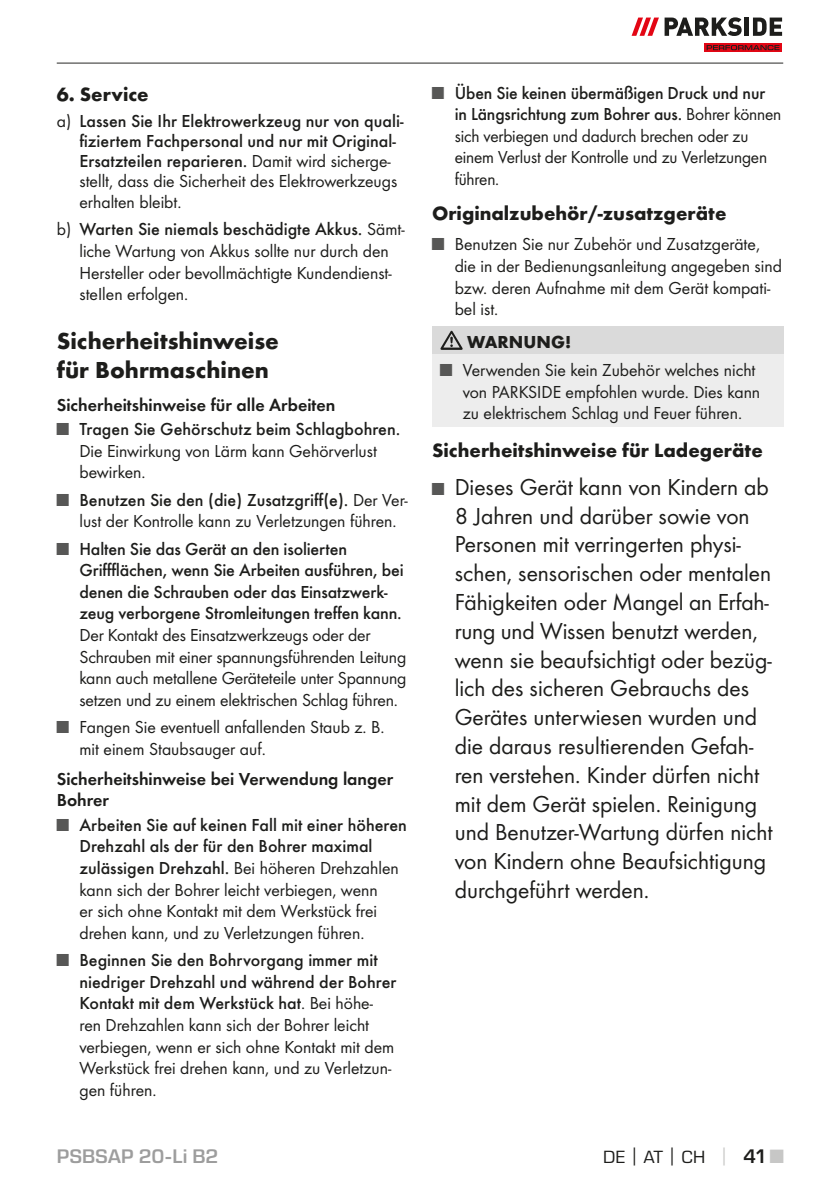
<style>
.page{position:relative;width:840px;height:1191px;background:#fff}
.page>*{position:absolute;margin:0;border:0;box-sizing:border-box;transform-origin:0 0}
.t1{font:24px/28.8px "Futura Boo";color:#1d1d1b}
.t2{font:700 24px/28.8px "Futura";color:#1d1d1b}
.t3{font:700 20px "Futura";color:#1d1d1b}
.t4{font:600 20px "Eurostile Next LT Pro";color:#9d9d9d}
.t5{font:18px/21.6px "Futura Boo";color:#1d1d1b}
.t6{font:500 18px/21.6px "Futura";color:#1d1d1b}
.t7{font:18px/21.6px "Futura Dem";color:#1d1d1b}
.t8{font:18px "Eurostile Next LT Pro";color:#1d1d1b}
.t9{font:700 18px "Futura";color:#1d1d1b}
.s1{font-family:"Futura Boo";font-weight:400}
.s2{font-family:"Futura Boo";font-weight:400;color:#575756}
.s3{color:#575756}
.s4{font-family:"Futura";font-weight:500}
.s5{font-size:18px;color:#575756}
.s6{font-family:"Futura";font-weight:700}
.s7{font-family:"Futura";font-weight:700;color:#c7c7c6}
.s8{font-weight:600;font-size:20px}
.s9{font-family:"Futura";font-weight:700;font-size:20px;color:#c7c7c6}
</style>
<div class="page">
<hr style="left:57px;top:62px;width:725px;height:2px;background:#70706f">
<svg style="left:704px;top:43px;width:77px;height:9px"></svg>
<svg style="left:706px;top:45px;width:73px;height:5px"></svg>
<svg style="left:631px;top:18px;width:27px;height:18px"></svg>
<svg style="left:664px;top:17px;width:77px;height:19px"></svg>
<hr style="left:744px;top:18px;width:4px;height:18px;background:#1d1d1b">
<svg style="left:753px;top:18px;width:28px;height:18px"></svg>
<div style="left:432px;top:326px;width:350px;height:28px;background:#dadada"></div>
<div style="left:432px;top:354px;width:350px;height:73px;background:#ededed"></div>
<svg style="left:440px;top:331px;width:22px;height:19px"></svg>
<p class="t3" style="left:57px;top:82px;width:93px">6. Service</p>
<p class="t6" style="left:79px;top:110px;width:325px;line-height:20px;text-indent:-23px"><span class="s1">a)</span> Lassen Sie Ihr Elektrowerkzeug nur von quali&shy;fiziertem Fachpersonal und nur mit Original-<br>Ersatzteilen reparieren. <span class="s1">Damit wird sicherge-</span></p>
<p class="t5" style="left:79px;top:170px;width:319px">stellt, dass die Sicherheit des Elektrowerkzeugs erhalten bleibt.</p>
<p class="t6" style="left:57px;top:219px;width:349px"><span class="s1">b)</span> Warten Sie niemals beschädigte Akkus. <span class="s1">Sämt-</span></p>
<p class="t5" style="left:79px;top:240px;width:314px">liche Wartung von Akkus sollte nur durch den<br>Hersteller oder bevollmächtigte Kundendienst&shy;steIlen erfolgen.</p>
<h1 class="t2" style="left:57px;top:326px;width:223px">Sicherheitshinweise für Bohrmaschinen</h1>
<p class="t7" style="left:57px;top:394px;width:280px">Sicherheitshinweise für alle Arbeiten</p>
<p class="t6" style="left:57px;top:418px;width:345px"><span class="s2">■</span> Tragen Sie Gehörschutz beim Schlagbohren.</p>
<p class="t5" style="left:79px;top:440px;width:299px">Die Einwirkung von Lärm kann Gehörverlust bewirken.</p>
<p class="t6" style="left:57px;top:489px;width:352px"><span class="s2">■</span> Benutzen Sie den (die) Zusatzgriff(e). <span class="s1">Der Ver-</span></p>
<p class="t5" style="left:79px;top:510px;width:316px">lust der Kontrolle kann zu Verletzungen führen.</p>
<p class="t6" style="left:79px;top:537px;width:325px;text-indent:-23px"><span class="s2">■</span> Halten Sie das Gerät an den isolierten Griffflächen, wenn Sie Arbeiten ausführen, bei denen die Schrauben oder das Einsatzwerk&shy;zeug verborgene Stromleitungen treffen kann.</p>
<p class="t5" style="left:79px;top:624px;width:328px">Der Kontakt des Einsatzwerkzeugs oder der Schrauben mit einer spannungsführenden Leitung kann auch metallene Geräteteile unter Spannung setzen und zu einem elektrischen Schlag führen.</p>
<p class="t5" style="left:79px;top:716px;width:304px;text-indent:-23px"><span class="s3">■</span> Fangen Sie eventuell anfallenden Staub z. B. mit einem Staubsauger auf.</p>
<p class="t7" style="left:57px;top:768px;width:338px">Sicherheitshinweise bei Verwendung langer<br>Bohrer</p>
<p class="t6" style="left:79px;top:814px;width:329px;text-indent:-23px"><span class="s2">■</span> Arbeiten Sie auf keinen Fall mit einer höheren<br>Drehzahl als der für den Bohrer maximal</p>
<p class="t5" style="left:79px;top:857px;width:321px"><span class="s4">zulässigen Drehzahl.</span> Bei höheren Drehzahlen kann sich der Bohrer leicht verbiegen, wenn<br>er sich ohne Kontakt mit dem Werkstück frei drehen kann, und zu Verletzungen führen.</p>
<p class="t6" style="left:79px;top:949px;width:318px;text-indent:-23px"><span class="s2">■</span> Beginnen Sie den Bohrvorgang immer mit niedriger Drehzahl und während der Bohrer<br>Kontakt mit dem Werkstück hat<span class="s1">. Bei höhe-</span></p>
<p class="t5" style="left:79px;top:1014px;width:316px">ren Drehzahlen kann sich der Bohrer leicht verbiegen, wenn er sich ohne Kontakt mit dem Werkstück frei drehen kann, und zu Verletzun&shy;gen führen.</p>
<p class="t6" style="left:454px;top:82px;width:328px;text-indent:-23px"><span class="s2">■</span> Üben Sie keinen übermäßigen Druck und nur in Längsrichtung zum Bohrer aus. <span class="s1">Bohrer können</span></p>
<p class="t5" style="left:454px;top:125px;width:314px">sich verbiegen und dadurch brechen oder zu einem Verlust der Kontrolle und zu Verletzungen führen.</p>
<p class="t3" style="left:432px;top:201px;width:296px">Originalzubehör/-zusatzgeräte</p>
<p class="t5" style="left:454px;top:233px;width:328px;text-indent:-23px"><span class="s3">■</span> Benutzen Sie nur Zubehör und Zusatzgeräte, die in der Bedienungsanleitung angegeben sind bzw. deren Aufnahme mit dem Gerät kompati&shy;bel ist.</p>
<p class="t9" style="left:467px;top:331px;width:105px">WARNUNG!</p>
<p class="t5" style="left:462px;top:359px;width:299px;text-indent:-23px"><span class="s3">■</span> Verwenden Sie kein Zubehör welches nicht von PARKSIDE empfohlen wurde. Dies kann zu elektrischem Schlag und Feuer führen.</p>
<p class="t3" style="left:432px;top:438px;width:332px">Sicherheitshinweise für Ladegeräte</p>
<p class="t1" style="left:454px;top:472px;width:319px;text-indent:-23px"><span class="s5">■</span> Dieses Gerät kann von Kindern ab<br>8 Jahren und darüber sowie von<br>Personen mit verringerten physi&shy;schen, sensorischen oder mentalen<br>Fähigkeiten oder Mangel an Erfah&shy;rung und Wissen benutzt werden, wenn sie beaufsichtigt oder bezüg&shy;lich des sicheren Gebrauchs des<br>Gerätes unterwiesen wurden und die daraus resultierenden Gefah&shy;ren verstehen. Kinder dürfen nicht mit dem Gerät spielen. Reinigung und Benutzer-Wartung dürfen nicht von Kindern ohne Beaufsichtigung durchgeführt werden.</p>
<p class="t4" style="left:57px;top:1144px;width:163px">PSBSAP 20-Li B2</p>
<p class="t8" style="left:603px;top:1146px;width:182px">DE<span class="s6">│</span>AT<span class="s6">│</span>CH <span class="s7">│</span> <span class="s8">41</span> <span class="s9">■</span></p>
</div>
